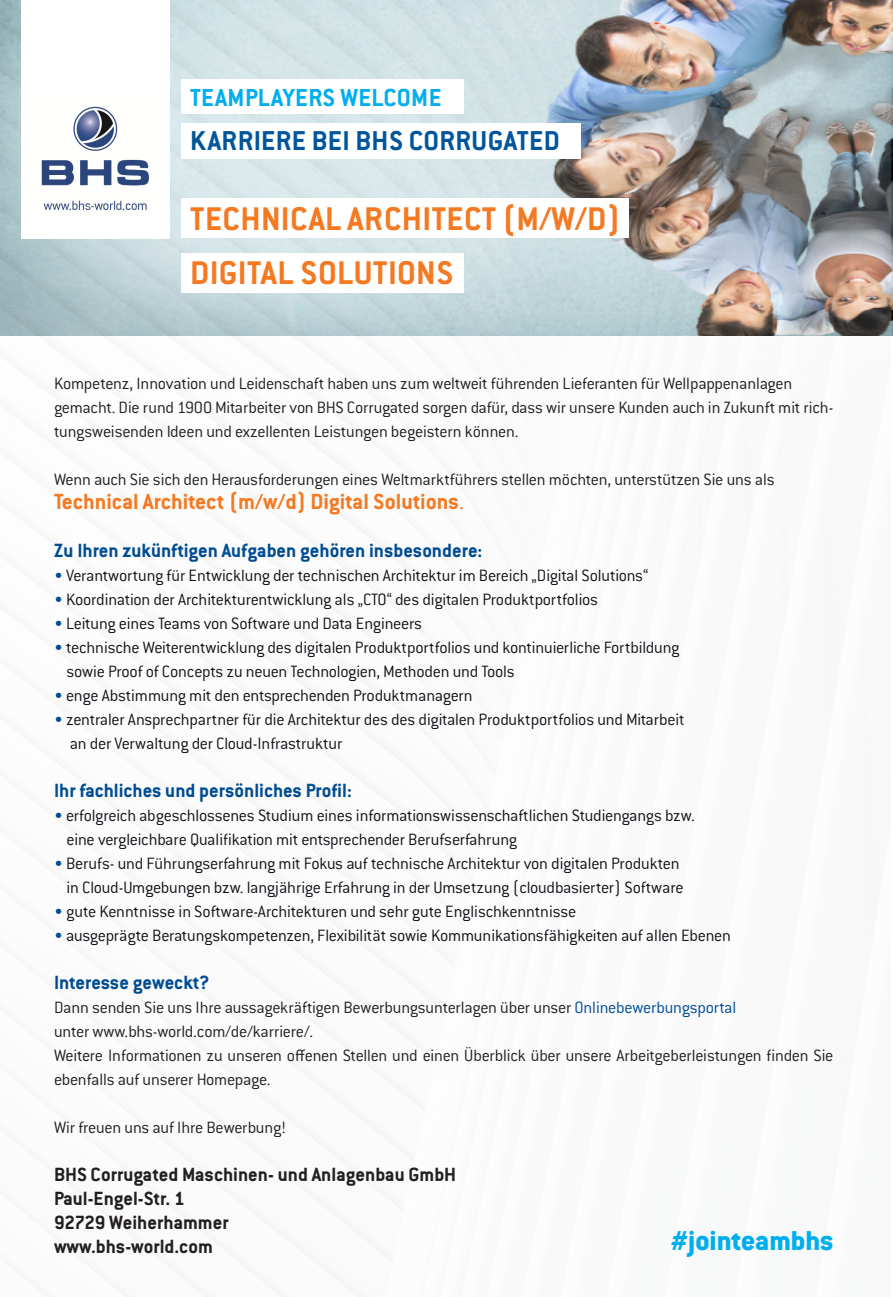
<style>
.page{position:relative;width:893px;height:1297px;background:#fff}
.page>*{position:absolute;margin:0;border:0;box-sizing:border-box;transform-origin:0 0}
.t1{font:700 36px "Conduit ITC";letter-spacing:.015em;color:#f47921}
.t2{font:700 30px "Conduit ITC";letter-spacing:.015em;color:#01569b}
.t3{font:700 30px "Conduit ITC Extra";color:#00aeef}
.t4{font:700 27px "Conduit ITC";letter-spacing:.015em;color:#00aeef}
.t5{font:700 24px "Conduit ITC";color:#f47921}
.t6{font:700 21px "Conduit ITC";color:#004c93}
.t7{font:700 21px "Conduit ITC";color:#231f20}
.t8{font:18px "Conduit ITC Light";letter-spacing:-.015em;color:#12131a}
.t9{font:18px/24px "Conduit ITC Light";letter-spacing:-.015em;color:#231f20}
.s1{font-family:"Conduit ITC Light";font-weight:400}
.s2{color:#014d95}
.s3{color:#004c93}
</style>
<div class="page">
<img style="left:0;top:0;width:890px;height:1297px">
<div style="left:21px;top:0;width:149px;height:238px;background:#fff"></div>
<div style="left:181px;top:199px;width:448px;height:39px;background:#fff"></div>
<div style="left:181px;top:80px;width:283px;height:34px;background:#fff"></div>
<div style="left:181px;top:123px;width:399px;height:36px;background:#fff"></div>
<img style="left:41px;top:106px;width:109px;height:105px">
<div style="left:181px;top:253px;width:283px;height:40px;background:#fff"></div>
<p class="t4" style="left:190px;top:81px;width:253px">TEAMPLAYERS WELCOME</p>
<p class="t2" style="left:190px;top:123px;width:371px">KARRIERE BEI BHS CORRUGATED</p>
<p class="t1" style="left:190px;top:197px;width:432px">TECHNICAL ARCHITECT (M/W/D)</p>
<p class="t1" style="left:190px;top:251px;width:265px">DIGITAL SOLUTIONS</p>
<p class="t9" style="left:54px;top:371px;width:740px">Kompetenz, Innovation und Leidenschaft haben uns zum weltweit führenden Lieferanten für Wellpappenanlagen</p>
<p class="t9" style="left:54px;top:395px;width:781px">gemacht. Die rund 1900 Mitarbeiter von BHS Corrugated sorgen dafür, dass wir unsere Kunden auch in Zukunft mit rich&shy;tungsweisenden Ideen und exzellenten Leistungen begeistern können.</p>
<p class="t9" style="left:54px;top:467px;width:722px">Wenn auch Sie sich den Herausforderungen eines Weltmarktführers stellen möchten, unterstützen Sie uns als</p>
<p class="t5" style="left:54px;top:487px;width:412px">Technical Architect (m/w/d) Digital Solutions<span class="s1">.</span></p>
<p class="t6" style="left:54px;top:538px;width:430px">Zu Ihren zukünftigen Aufgaben gehören insbesondere:</p>
<p class="t8" style="left:54px;top:564px;width:596px"><span class="s2">•</span> Verantwortung für Entwicklung der technischen Architektur im Bereich „Digital Solutions“</p>
<p class="t8" style="left:54px;top:588px;width:546px"><span class="s2">•</span> Koordination der Architekturentwicklung als „CTO“ des digitalen Produktportfolios</p>
<p class="t8" style="left:54px;top:612px;width:369px"><span class="s2">•</span> Leitung eines Teams von Software und Data Engineers</p>
<p class="t8" style="left:54px;top:636px;width:627px"><span class="s2">•</span> technische Weiterentwicklung des digitalen Produktportfolios und kontinuierliche Fortbildung</p>
<p class="t8" style="left:67px;top:660px;width:450px">sowie Proof of Concepts zu neuen Technologien, Methoden und Tools</p>
<p class="t8" style="left:54px;top:684px;width:420px"><span class="s2">•</span> enge Abstimmung mit den entsprechenden Produktmanagern</p>
<p class="t8" style="left:54px;top:708px;width:632px"><span class="s2">•</span> zentraler Ansprechpartner für die Architektur des des digitalen Produktportfolios und Mitarbeit</p>
<p class="t8" style="left:70px;top:732px;width:274px">an der Verwaltung der Cloud-Infrastruktur</p>
<p class="t6" style="left:54px;top:778px;width:299px">Ihr fachliches und persönliches Profil:</p>
<p class="t8" style="left:54px;top:804px;width:642px"><span class="s2">•</span> erfolgreich abgeschlossenes Studium eines informationswissenschaftlichen Studiengangs bzw.</p>
<p class="t8" style="left:67px;top:828px;width:452px">eine vergleichbare Qualifikation mit entsprechender Berufserfahrung</p>
<p class="t8" style="left:54px;top:852px;width:627px"><span class="s2">•</span> Berufs- und Führungserfahrung mit Fokus auf technische Architektur von digitalen Produkten</p>
<p class="t8" style="left:67px;top:876px;width:619px">in Cloud-Umgebungen bzw. langjährige Erfahrung in der Umsetzung (cloudbasierter) Software</p>
<p class="t8" style="left:54px;top:900px;width:524px"><span class="s2">•</span> gute Kenntnisse in Software-Architekturen und sehr gute Englischkenntnisse</p>
<p class="t8" style="left:54px;top:924px;width:678px"><span class="s2">•</span> ausgeprägte Beratungskompetenzen, Flexibilität sowie Kommunikationsfähigkeiten auf allen Ebenen</p>
<p class="t6" style="left:54px;top:970px;width:157px">Interesse geweckt?</p>
<p class="t9" style="left:54px;top:995px;width:684px">Dann senden Sie uns Ihre aussagekräftigen Bewerbungsunterlagen über unser <span class="s3">Onlinebewerbungsportal</span></p>
<p class="t9" style="left:54px;top:1019px;width:261px">unter www.bhs-world.com/de/karriere/.</p>
<p class="t9" style="left:54px;top:1043px;width:781px">Weitere Informationen zu unseren offenen Stellen und einen Überblick über unsere Arbeitgeberleistungen finden Sie ebenfalls auf unserer Homepage.</p>
<p class="t9" style="left:54px;top:1115px;width:234px">Wir freuen uns auf Ihre Bewerbung!</p>
<p class="t7" style="left:54px;top:1162px;width:404px">BHS Corrugated Maschinen- und Anlagenbau GmbH</p>
<p class="t7" style="left:54px;top:1186px;width:132px">Paul-Engel-Str. 1</p>
<p class="t7" style="left:54px;top:1210px;width:176px">92729 Weiherhammer</p>
<p class="t7" style="left:54px;top:1234px;width:160px">www.bhs-world.com</p>
<p class="t3" style="left:671px;top:1222px;width:164px">#jointeambhs</p>
</div>
